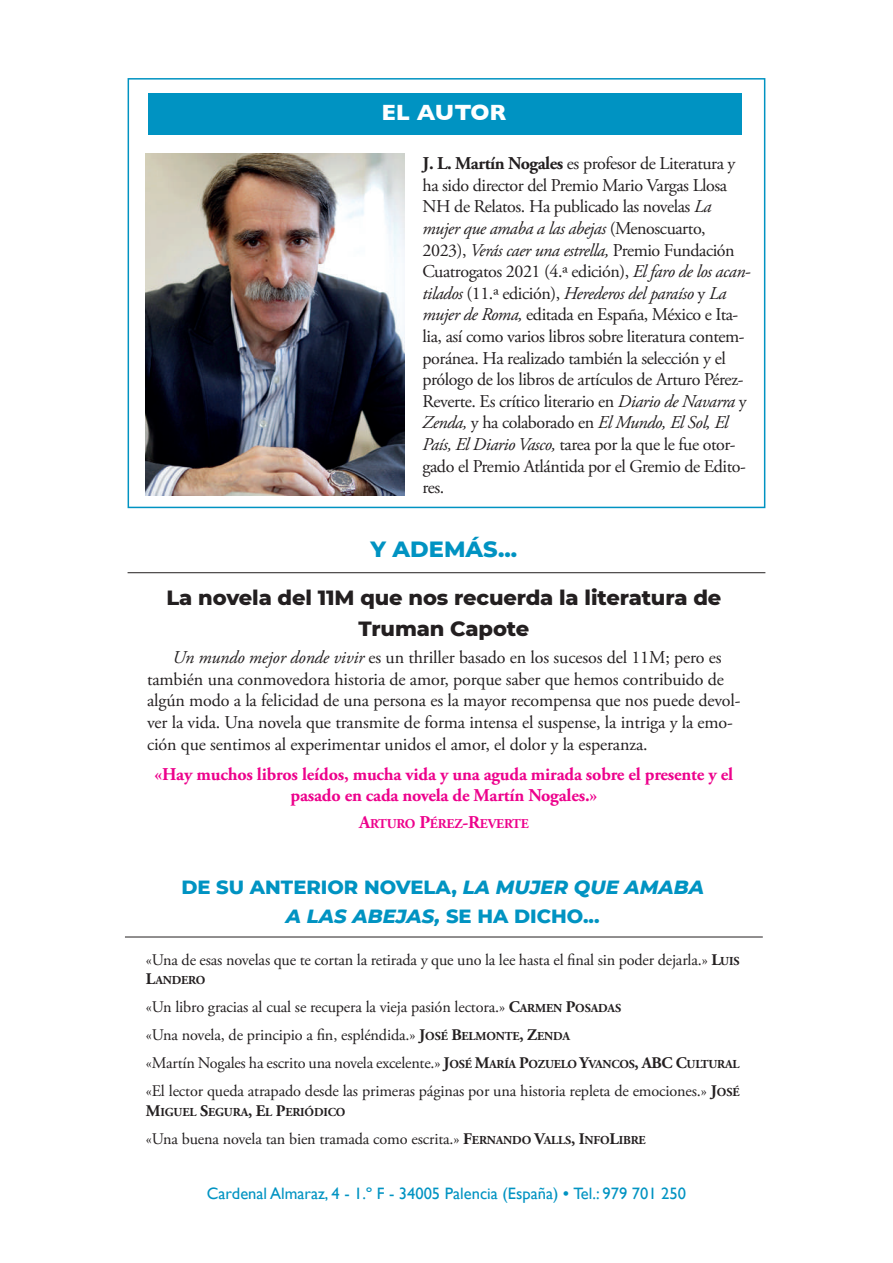
<style>
.page{position:relative;width:893px;height:1263px;background:#fff}
.page>*{position:absolute;margin:0;border:0;box-sizing:border-box;transform-origin:0 0}
.t1{font:800 22.5px "Montserrat";color:#0093c2}
.t2{font:700 22.5px "Gill Sans";color:#fff}
.t3{font:800 21px/30.8px "Montserrat";letter-spacing:-.01em;color:#231f20;text-align:center}
.t4{font:800 19.5px/28.5px "Montserrat";color:#0093c2;text-align:center}
.t5{font:18px/21.6px "Adobe Garamond Pro";letter-spacing:-.025em;color:#231f20}
.t6{font:18px/21.6px "Adobe Garamond Pro";letter-spacing:-.005em;color:#231f20}
.t7{font:700 18px/21.6px "Adobe Garamond Pro";letter-spacing:-.01em;color:#ed028c;text-align:center}
.t8{font:16.5px "Gill Sans";color:#0093c2}
.t9{font:16.2px/27.9px "Adobe Garamond Pro";letter-spacing:-.01em;color:#231f20}
.t10{font:700 13.5px "Adobe Garamond Pro";letter-spacing:-.015em;color:#ed028c}
.t11{font:700 12.15px "Adobe Garamond Pro";letter-spacing:-.015em;color:#231f20}
.s1{font-weight:700}
.s2{font-style:italic}
.s3{font-size:18px}
.s4{font-weight:700;font-size:12.15px}
.s5{font-size:16.2px}
.s6{font-family:"Adobe Garamond Pro"}
</style>
<div class="page">
<div style="left:128px;top:78px;width:637px;height:430px;border:2px solid #0093c2"></div>
<div style="left:148px;top:93px;width:594px;height:41px;background:#0093c2"></div>
<img style="left:146px;top:153px;width:259px;height:343px">
<hr style="left:128px;top:572px;width:637px;height:1px;background:#231f20">
<hr style="left:125px;top:937px;width:638px;height:1px;background:#231f20">
<p class="t2" style="left:381px;top:100px;width:127px">EL AUTOR</p>
<p class="t5" style="left:423px;top:154px;width:330px"><span class="s1">J. L. Martín Nogales</span> es profesor de Literatura y ha sido director del Premio Mario Vargas Llosa NH de Relatos. Ha publicado las novelas <span class="s2">La mujer que amaba a las abejas</span> (Menoscuarto, 2023), <span class="s2">Verás caer una estrella,</span> Premio Fundación Cuatrogatos 2021 (4.ª edición), <span class="s2">El faro de los acan&shy;tilados</span> (11.ª edición), <span class="s2">Herederos del paraíso</span> y <span class="s2">La mujer de Roma,</span> editada en España, México e Ita&shy;lia, así como varios libros sobre literatura contem&shy;poránea. Ha realizado también la selección y el prólogo de los libros de artículos de Arturo Pérez-Reverte. Es crítico literario en <span class="s2">Diario de Navarra</span> y <span class="s2">Zenda,</span> y ha colaborado en <span class="s2">El Mundo, El Sol, El País, El Diario Vasco,</span> tarea por la que le fue otor&shy;gado el Premio Atlántida por el Gremio de Edito&shy;res.</p>
<p class="t1" style="left:370px;top:535px;width:148px">Y ADEMÁS...</p>
<p class="t3" style="left:166px;top:582px;width:556px">La novela del 11M que nos recuerda la literatura de<br>Truman Capote</p>
<p class="t6" style="left:147px;top:648px;width:595px;text-indent:26px"><span class="s2">Un mundo mejor donde vivir</span> es un thriller basado en los sucesos del 11M; pero es también una conmovedora historia de amor, porque saber que hemos contribuido de algún modo a la felicidad de una persona es la mayor recompensa que nos puede devol&shy;ver la vida. Una novela que transmite de forma intensa el suspense, la intriga y la emo&shy;ción que sentimos al experimentar unidos el amor, el dolor y la esperanza.</p>
<p class="t7" style="left:155px;top:765px;width:580px">«Hay muchos libros leídos, mucha vida y una aguda mirada sobre el presente y el pasado en cada novela de Martín Nogales.»</p>
<p class="t10" style="left:359px;top:818px;width:171px"><span class="s3">A</span>RTURO <span class="s3">P</span>ÉREZ<span class="s3">-R</span>EVERTE</p>
<p class="t4" style="left:181px;top:873px;width:524px">DE SU ANTERIOR NOVELA, <span class="s2">LA MUJER QUE AMABA<br>A LAS ABEJAS,</span> SE HA DICHO...</p>
<p class="t9" style="left:146px;top:947px;width:595px">«Una de esas novelas que te cortan la retirada y que uno la lee hasta el final sin poder dejarla.» <span class="s1">L</span><span class="s4">UIS</span></p>
<p class="t11" style="left:146px;top:976px;width:61px"><span class="s5">L</span>ANDERO</p>
<p class="t9" style="left:146px;top:995px;width:595px">«Un libro gracias al cual se recupera la vieja pasión lectora.» <span class="s1">C</span><span class="s4">ARMEN</span> <span class="s1">P</span><span class="s4">OSADAS<br></span>«Una novela, de principio a fin, espléndida.» <span class="s1">J</span><span class="s4">OSÉ</span> <span class="s1">B</span><span class="s4">ELMONTE</span><span class="s1">, Z</span><span class="s4">ENDA<br></span>«Martín Nogales ha escrito una novela excelente.» <span class="s1">J</span><span class="s4">OSÉ</span> <span class="s1">M</span><span class="s4">ARÍA</span> <span class="s1">P</span><span class="s4">OZUELO</span> <span class="s1">Y</span><span class="s4">VANCOS</span><span class="s1">, ABC C</span><span class="s4">ULTURAL </span>«El lector queda atrapado desde las primeras páginas por una historia repleta de emociones.» <span class="s1">J</span><span class="s4">OSÉ</span></p>
<p class="t11" style="left:146px;top:1107px;width:201px"><span class="s5">M</span>IGUEL <span class="s5">S</span>EGURA<span class="s5">, E</span>L <span class="s5">P</span>ERIÓDICO</p>
<p class="t9" style="left:146px;top:1126px;width:501px">«Una buena novela tan bien tramada como escrita.» <span class="s1">F</span><span class="s4">ERNANDO</span> <span class="s1">V</span><span class="s4">ALLS</span><span class="s1">, I</span><span class="s4">NFO</span><span class="s1">L</span><span class="s4">IBRE</span></p>
<p class="t8" style="left:207px;top:1184px;width:481px">Cardenal Almaraz, 4 - 1.º F - 34005 Palencia (España) <span class="s6">•</span> Tel.: 979 701 250</p>
</div>
